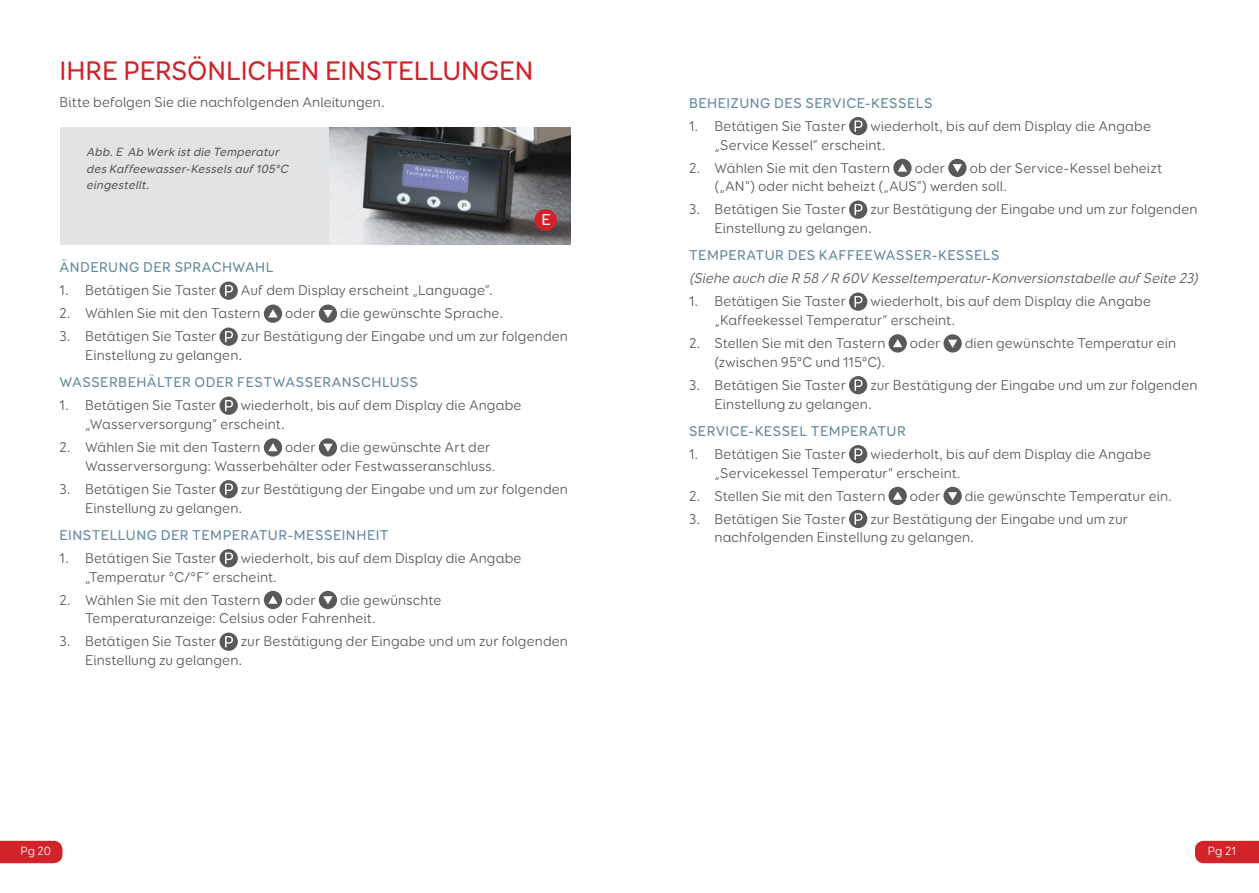
<style>
.page{position:relative;width:1259px;height:893px;background:#fff}
.page>*{position:absolute;margin:0;border:0;box-sizing:border-box;transform-origin:0 0}
.t1{font:500 27px "Booster Next FY";letter-spacing:-.005em;color:#d2232a}
.t2{font:500 15.9px "Booster Next FY";color:#fff}
.t3{font:14.25px/18.8px "Booster Next FY";letter-spacing:.005em;color:#58595b}
.t4{font:500 14.25px "Booster Next FY";letter-spacing:.035em;color:#61889f}
.t5{font:italic 14.25px "Booster Next FY";color:#58595b}
.t6{font:italic 500 12px/16.5px "Booster Next FY";color:#58595b}
.t7{font:12px "Booster Next FY";letter-spacing:.005em;color:#fff}
</style>
<div class="page">
<svg style="left:0;top:841px;width:62px;height:22px"></svg>
<svg style="left:1195px;top:841px;width:64px;height:22px"></svg>
<div style="left:219px;top:282px;width:19px;height:18px;background:#58595b;border-radius:50%"></div>
<svg style="left:225px;top:285px;width:8px;height:11px"></svg>
<div style="left:264px;top:305px;width:18px;height:18px;background:#58595b;border-radius:50%"></div>
<svg style="left:268px;top:309px;width:10px;height:8px"></svg>
<div style="left:319px;top:305px;width:18px;height:18px;background:#58595b;border-radius:50%"></div>
<svg style="left:323px;top:310px;width:10px;height:8px"></svg>
<div style="left:219px;top:328px;width:19px;height:18px;background:#58595b;border-radius:50%"></div>
<svg style="left:225px;top:331px;width:8px;height:11px"></svg>
<div style="left:219px;top:397px;width:19px;height:18px;background:#58595b;border-radius:50%"></div>
<svg style="left:225px;top:400px;width:8px;height:11px"></svg>
<svg style="left:264px;top:438px;width:18px;height:19px"></svg>
<svg style="left:268px;top:443px;width:10px;height:8px"></svg>
<svg style="left:319px;top:438px;width:18px;height:19px"></svg>
<svg style="left:323px;top:444px;width:10px;height:8px"></svg>
<div style="left:219px;top:480px;width:19px;height:18px;background:#58595b;border-radius:50%"></div>
<svg style="left:225px;top:483px;width:8px;height:12px"></svg>
<div style="left:219px;top:549px;width:19px;height:18px;background:#58595b;border-radius:50%"></div>
<svg style="left:225px;top:552px;width:8px;height:12px"></svg>
<div style="left:264px;top:591px;width:18px;height:18px;background:#58595b;border-radius:50%"></div>
<svg style="left:268px;top:596px;width:10px;height:8px"></svg>
<div style="left:319px;top:591px;width:18px;height:18px;background:#58595b;border-radius:50%"></div>
<svg style="left:323px;top:596px;width:10px;height:8px"></svg>
<div style="left:219px;top:633px;width:19px;height:18px;background:#58595b;border-radius:50%"></div>
<svg style="left:225px;top:636px;width:8px;height:11px"></svg>
<div style="left:61px;top:127px;width:269px;height:117px;background:#e2e3e4"></div>
<img style="left:330px;top:127px;width:240px;height:117px">
<div style="left:534px;top:209px;width:23px;height:22px;background:#d2232a;border-radius:50%"></div>
<div style="left:849px;top:117px;width:18px;height:18px;background:#58595b;border-radius:50%"></div>
<svg style="left:854px;top:120px;width:8px;height:12px"></svg>
<div style="left:893px;top:159px;width:18px;height:18px;background:#58595b;border-radius:50%"></div>
<svg style="left:898px;top:164px;width:9px;height:8px"></svg>
<div style="left:948px;top:159px;width:18px;height:18px;background:#58595b;border-radius:50%"></div>
<svg style="left:953px;top:164px;width:9px;height:8px"></svg>
<div style="left:849px;top:200px;width:18px;height:19px;background:#58595b;border-radius:50%"></div>
<svg style="left:854px;top:204px;width:8px;height:11px"></svg>
<div style="left:849px;top:293px;width:18px;height:18px;background:#58595b;border-radius:50%"></div>
<svg style="left:854px;top:296px;width:8px;height:11px"></svg>
<svg style="left:888px;top:334px;width:19px;height:19px"></svg>
<svg style="left:893px;top:339px;width:9px;height:8px"></svg>
<svg style="left:943px;top:334px;width:18px;height:19px"></svg>
<svg style="left:948px;top:340px;width:9px;height:8px"></svg>
<div style="left:849px;top:376px;width:18px;height:18px;background:#58595b;border-radius:50%"></div>
<svg style="left:854px;top:379px;width:8px;height:12px"></svg>
<div style="left:849px;top:445px;width:18px;height:18px;background:#58595b;border-radius:50%"></div>
<svg style="left:854px;top:448px;width:8px;height:12px"></svg>
<div style="left:888px;top:487px;width:19px;height:18px;background:#58595b;border-radius:50%"></div>
<svg style="left:893px;top:492px;width:9px;height:8px"></svg>
<div style="left:943px;top:487px;width:18px;height:18px;background:#58595b;border-radius:50%"></div>
<svg style="left:948px;top:492px;width:9px;height:8px"></svg>
<div style="left:849px;top:510px;width:18px;height:18px;background:#58595b;border-radius:50%"></div>
<svg style="left:854px;top:513px;width:8px;height:12px"></svg>
<h1 class="t1" style="left:60px;top:54px;width:475px">IHRE PERSÖNLICHEN EINSTELLUNGEN</h1>
<p class="t3" style="left:60px;top:93px;width:327px">Bitte befolgen Sie die nachfolgenden Anleitungen.</p>
<p class="t6" style="left:86px;top:144px;width:206px">Abb.E Ab Werk istdie Temperatur desKaffeewasser-Kesselsauf105°C eingestellt.</p>
<p class="t2" style="left:541px;top:210px;width:11px">E</p>
<p class="t4" style="left:60px;top:259px;width:216px">ÄNDERUNG DER SPRACHWAHL</p>
<p class="t3" style="left:60px;top:281px;width:158px">1. Betätigen Sie Taster</p>
<p class="t3" style="left:241px;top:281px;width:254px">Auf dem Display erscheint „Language“.</p>
<p class="t3" style="left:60px;top:304px;width:203px">2. Wählen Sie mit den Tastern</p>
<p class="t3" style="left:285px;top:304px;width:32px">oder</p>
<p class="t3" style="left:340px;top:304px;width:165px">die gewünschte Sprache.</p>
<p class="t3" style="left:60px;top:327px;width:158px">3. Betätigen Sie Taster</p>
<p class="t3" style="left:85px;top:327px;width:484px;text-indent:156px">zur Bestätigung der Eingabe und um zur folgenden<br>Einstellung zu gelangen.</p>
<p class="t4" style="left:60px;top:374px;width:360px">WASSERBEHÄLTER ODER FESTWASSERANSCHLUSS</p>
<p class="t3" style="left:60px;top:396px;width:158px">1. Betätigen Sie Taster</p>
<p class="t3" style="left:85px;top:396px;width:438px;text-indent:156px">wiederholt, bis auf dem Display die Angabe „Wasserversorgung“ erscheint.</p>
<p class="t3" style="left:60px;top:438px;width:203px">2. Wählen Sie mit den Tastern</p>
<p class="t3" style="left:285px;top:438px;width:32px">oder</p>
<p class="t3" style="left:85px;top:438px;width:412px;text-indent:255px">die gewünschte Art der<br>Wasserversorgung: Wasserbehälter oder Festwasseranschluss.</p>
<p class="t3" style="left:60px;top:480px;width:158px">3. Betätigen Sie Taster</p>
<p class="t3" style="left:85px;top:480px;width:484px;text-indent:156px">zur Bestätigung der Eingabe und um zur folgenden<br>Einstellung zu gelangen.</p>
<p class="t4" style="left:60px;top:526px;width:330px">EINSTELLUNG DER TEMPERATUR-MESSEINHEIT</p>
<p class="t3" style="left:60px;top:549px;width:158px">1. Betätigen Sie Taster</p>
<p class="t3" style="left:85px;top:549px;width:438px;text-indent:156px">wiederholt, bis auf dem Display die Angabe „Temperatur °C/°F“ erscheint.</p>
<p class="t3" style="left:60px;top:590px;width:203px">2. Wählen Sie mit den Tastern</p>
<p class="t3" style="left:285px;top:590px;width:32px">oder</p>
<p class="t3" style="left:85px;top:590px;width:358px;text-indent:255px">die gewünschte<br>Temperaturanzeige: Celsius oder Fahrenheit.</p>
<p class="t3" style="left:60px;top:632px;width:158px">3. Betätigen Sie Taster</p>
<p class="t3" style="left:85px;top:632px;width:484px;text-indent:156px">zur Bestätigung der Eingabe und um zur folgenden<br>Einstellung zu gelangen.</p>
<p class="t4" style="left:689px;top:94px;width:245px">BEHEIZUNG DES SERVICE-KESSELS</p>
<p class="t3" style="left:689px;top:116px;width:158px">1. Betätigen Sie Taster</p>
<p class="t3" style="left:714px;top:116px;width:438px;text-indent:156px">wiederholt, bis auf dem Display die Angabe „Service Kessel“ erscheint.</p>
<p class="t3" style="left:689px;top:158px;width:203px">2. Wählen Sie mit den Tastern</p>
<p class="t3" style="left:914px;top:158px;width:32px">oder</p>
<p class="t3" style="left:714px;top:158px;width:449px;text-indent:255px">ob der Service-Kessel beheizt („AN“) oder nicht beheizt („AUS“) werden soll.</p>
<p class="t3" style="left:689px;top:200px;width:158px">3. Betätigen Sie Taster</p>
<p class="t3" style="left:714px;top:200px;width:484px;text-indent:156px">zur Bestätigung der Eingabe und um zur folgenden<br>Einstellung zu gelangen.</p>
<p class="t4" style="left:689px;top:247px;width:312px">TEMPERATUR DES KAFFEEWASSER-KESSELS</p>
<p class="t5" style="left:689px;top:270px;width:514px">(Siehe auch die R 58 /R 60V Kesseltemperatur-Konversionstabelle aufSeite 23)</p>
<p class="t3" style="left:689px;top:292px;width:158px">1. Betätigen Sie Taster</p>
<p class="t3" style="left:714px;top:292px;width:438px;text-indent:156px">wiederholt, bis auf dem Display die Angabe „Kaffeekessel Temperatur“ erscheint.</p>
<p class="t3" style="left:689px;top:334px;width:198px">2. Stellen Sie mit den Tastern</p>
<p class="t3" style="left:910px;top:334px;width:32px">oder</p>
<p class="t3" style="left:965px;top:334px;width:213px">dien gewünschte Temperatur ein</p>
<p class="t3" style="left:714px;top:353px;width:172px">(zwischen 95°C und 115°C).</p>
<p class="t3" style="left:689px;top:376px;width:158px">3. Betätigen Sie Taster</p>
<p class="t3" style="left:714px;top:376px;width:484px;text-indent:156px">zur Bestätigung der Eingabe und um zur folgenden<br>Einstellung zu gelangen.</p>
<p class="t4" style="left:689px;top:422px;width:218px">SERVICE-KESSEL TEMPERATUR</p>
<p class="t3" style="left:689px;top:445px;width:158px">1. Betätigen Sie Taster</p>
<p class="t3" style="left:714px;top:445px;width:438px;text-indent:156px">wiederholt, bis auf dem Display die Angabe „Servicekessel Temperatur“ erscheint.</p>
<p class="t3" style="left:689px;top:486px;width:198px">2. Stellen Sie mit den Tastern</p>
<p class="t3" style="left:910px;top:486px;width:32px">oder</p>
<p class="t3" style="left:965px;top:486px;width:209px">die gewünschte Temperatur ein.</p>
<p class="t3" style="left:689px;top:509px;width:158px">3. Betätigen Sie Taster</p>
<p class="t3" style="left:714px;top:509px;width:415px;text-indent:156px">zur Bestätigung der Eingabe und um zur nachfolgenden Einstellung zu gelangen.</p>
<p class="t7" style="left:20px;top:844px;width:32px">Pg 20</p>
<p class="t7" style="left:1208px;top:844px;width:30px">Pg 21</p>
</div>
